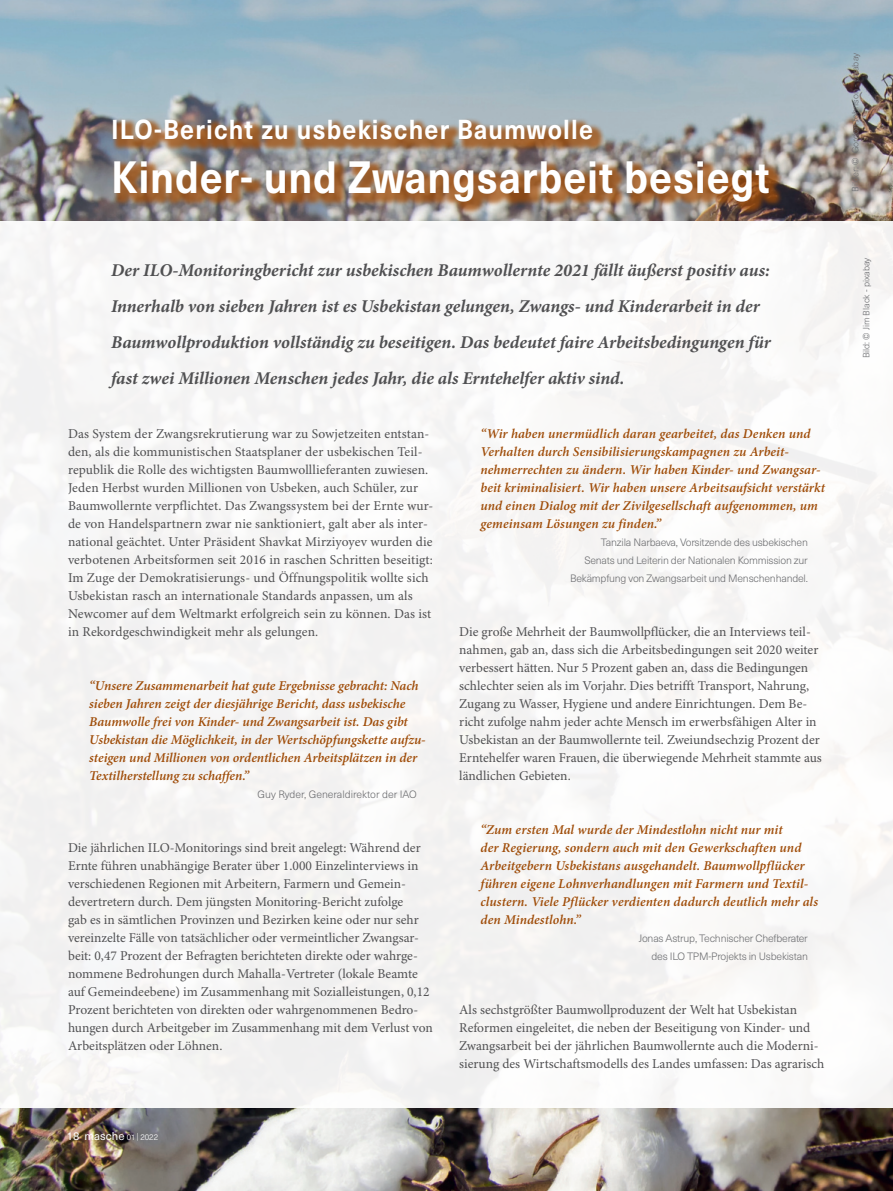
<style>
.page{position:relative;width:893px;height:1191px;background:#fff}
.page>*{position:absolute;margin:0;border:0;box-sizing:border-box;transform-origin:0 0}
.t1{font:700 44.4px "Neue Haas Unica W1 G";letter-spacing:.02em;color:#fff;scale:.9 1}
.t2{font:700 27px "Neue Haas Unica W1 G";letter-spacing:.05em;color:#fff;scale:.9 1}
.t3{font:italic 700 18px/36px "Minion Pro";letter-spacing:-.005em;color:#505052}
.t4{font:13.5px/18px "Minion Pro";color:#505052}
.t5{font:italic 600 13.5px/18px "Minion Pro";color:#9f4c08}
.t6{font:11.25px "Neue Haas Unica W1 G";color:#fff}
.t7{font:300 10.5px/18px "Neue Haas Unica W1 G";letter-spacing:-.02em;color:#6d6e71;text-align:right}
.t8{font:300 10.5px "Neue Haas Unica W1 G";color:#6d6e71}
.t9{font:300 9px "Neue Haas Unica W1 G";color:#6d6e71}
.s1{font-weight:300;font-size:8.25px}
</style>
<div class="page">
<img style="left:0;top:0;width:893px;height:1191px">
<div style="left:0;top:222px;width:893px;height:886px;background:#f7f6f5"></div>
<div style="left:111px;top:117px;width:671px;height:98px;background:#9f4c08;opacity:.75"></div>
<h2 class="t2" style="left:111px;top:115px;width:537px">ILO-Bericht zu usbekischer Baumwolle</h2>
<h1 class="t1" style="left:111px;top:153px;width:733px">Kinder- und Zwangsarbeit besiegt</h1>
<p class="t3" style="left:111px;top:252px;width:661px">Der ILO-Monitoringbericht zur usbekischen Baumwollernte 2021 fällt äußerst positiv aus:<br>Innerhalb von sieben Jahren ist es Usbekistan gelungen, Zwangs- und Kinderarbeit in der Baumwollproduktion vollständig zu beseitigen. Das bedeutet faire Arbeitsbedingungen für fast zwei Millionen Menschen jedes Jahr, die als Erntehelfer aktiv sind.</p>
<p class="t4" style="left:68px;top:425px;width:367px">Das System der Zwangsrekrutierung war zu Sowjetzeiten entstan&shy;den, als die kommunistischen Staatsplaner der usbekischen Teil&shy;republik die Rolle des wichtigsten Baumwolllieferanten zuwiesen.<br>Jeden Herbst wurden Millionen von Usbeken, auch Schüler, zur Baumwollernte verpflichtet. Das Zwangssystem bei der Ernte wur&shy;de von Handelspartnern zwar nie sanktioniert, galt aber als inter&shy;national geächtet. Unter Präsident Shavkat Mirziyoyev wurden die verbotenen Arbeitsformen seit 2016 in raschen Schritten beseitigt:<br>Im Zuge der Demokratisierungs- und Öffnungspolitik wollte sich Usbekistan rasch an internationale Standards anpassen, um als Newcomer auf dem Weltmarkt erfolgreich sein zu können. Das ist in Rekordgeschwindigkeit mehr als gelungen.</p>
<p class="t5" style="left:89px;top:677px;width:338px">“Unsere Zusammenarbeit hat gute Ergebnisse gebracht: Nach sieben Jahren zeigt der diesjährige Bericht, dass usbekische Baumwolle frei von Kinder- und Zwangsarbeit ist. Das gibt Usbekistan die Möglichkeit, in der Wertschöpfungskette aufzu&shy;steigen und Millionen von ordentlichen Arbeitsplätzen in der Textilherstellung zu schaffen.”</p>
<p class="t8" style="left:258px;top:788px;width:161px">Guy Ryder, Generaldirektor der IAO</p>
<p class="t4" style="left:68px;top:839px;width:366px">Die jährlichen ILO-Monitorings sind breit angelegt: Während der Ernte führen unabhängige Berater über 1.000 Einzelinterviews in verschiedenen Regionen mit Arbeitern, Farmern und Gemein&shy;devertretern durch. Dem jüngsten Monitoring-Bericht zufolge<br>gab es in sämtlichen Provinzen und Bezirken keine oder nur sehr vereinzelte Fälle von tatsächlicher oder vermeintlicher Zwangsar&shy;beit: 0,47 Prozent der Befragten berichteten direkte oder wahrge&shy;nommene Bedrohungen durch Mahalla-Vertreter (lokale Beamte auf Gemeindeebene) im Zusammenhang mit Sozialleistungen, 0,12<br>Prozent berichteten von direkten oder wahrgenommenen Bedro&shy;hungen durch Arbeitgeber im Zusammenhang mit dem Verlust von Arbeitsplätzen oder Löhnen.</p>
<p class="t6" style="left:67px;top:1130px;width:93px">18 masche <span class="s1">01 | 2022</span></p>
<p class="t5" style="left:480px;top:425px;width:346px">“Wir haben unermüdlich daran gearbeitet, das Denken und Verhalten durch Sensibilisierungskampagnen zu Arbeit&shy;nehmerrechten zu ändern. Wir haben Kinder- und Zwangsar&shy;beit kriminalisiert. Wir haben unsere Arbeitsaufsicht verstärkt und einen Dialog mit der Zivilgesellschaft aufgenommen, um gemeinsam Lösungen zu finden.”</p>
<p class="t7" style="left:570px;top:533px;width:239px">Tanzila Narbaeva, Vorsitzende des usbekischen<br>Senats und Leiterin der Nationalen Kommission zur<br>Bekämpfung von Zwangsarbeit und Menschenhandel.</p>
<p class="t4" style="left:459px;top:623px;width:364px">Die große Mehrheit der Baumwollpflücker, die an Interviews teil&shy;nahmen, gab an, dass sich die Arbeitsbedingungen seit 2020 weiter verbessert hätten. Nur 5 Prozent gaben an, dass die Bedingungen schlechter seien als im Vorjahr. Dies betrifft Transport, Nahrung, Zugang zu Wasser, Hygiene und andere Einrichtungen. Dem Be&shy;richt zufolge nahm jeder achte Mensch im erwerbsfähigen Alter in Usbekistan an der Baumwollernte teil. Zweiundsechzig Prozent der Erntehelfer waren Frauen, die überwiegende Mehrheit stammte aus ländlichen Gebieten.</p>
<p class="t5" style="left:480px;top:821px;width:339px">“Zum ersten Mal wurde der Mindestlohn nicht nur mit<br>der Regierung, sondern auch mit den Gewerkschaften und Arbeitgebern Usbekistans ausgehandelt. Baumwollpflücker führen eigene Lohnverhandlungen mit Farmern und Textil&shy;clustern. Viele Pflücker verdienten dadurch deutlich mehr als den Mindestlohn.”</p>
<p class="t7" style="left:639px;top:929px;width:171px">Jonas Astrup, Technischer Chefberater des ILO TPM-Projekts in Usbekistan</p>
<p class="t4" style="left:459px;top:1001px;width:367px">Als sechstgrößter Baumwollproduzent der Welt hat Usbekistan Reformen eingeleitet, die neben der Beseitigung von Kinder- und Zwangsarbeit bei der jährlichen Baumwollernte auch die Moderni&shy;sierung des Wirtschaftsmodells des Landes umfassen: Das agrarisch</p>
<p class="t9" style="left:851px;top:191px;width:140px;rotate:-90deg">Bilder: © Gordon Johnson - pixabay</p>
<p class="t9" style="left:862px;top:358px;width:102px;rotate:-90deg">Bild: © Jim Black - pixabay</p>
</div>
